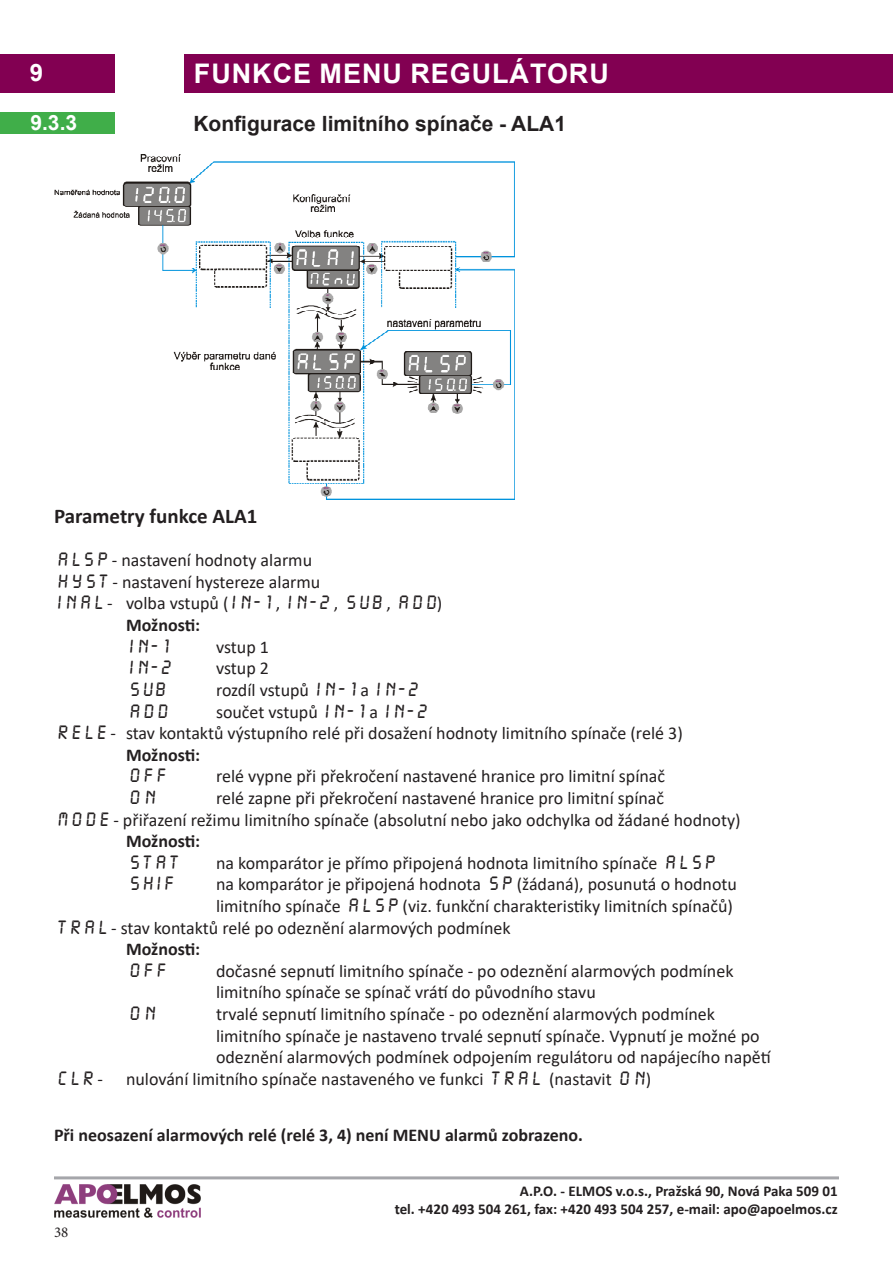
<style>
.page{position:relative;width:893px;height:1263px;background:#fff}
.page>*{position:absolute;margin:0;border:0;box-sizing:border-box;transform-origin:0 0}
.t1{font:700 27px "Arial";letter-spacing:.035em;color:#fff}
.t2{font:700 24px "Arial";color:#fff}
.t3{font:700 21px "Arial";color:#231f20}
.t4{font:700 21px "Calibri";color:#231f20}
.t5{font:700 21px "Arial";color:#fff}
.t6{font:18px "Calibri";color:#231f20}
.t7{font:700 18px "Calibri";color:#231f20}
.t8{font:18px "Liquid Crystal";color:#231f20}
.t9{font:700 15px/18px "Calibri";color:#231f20;text-align:right}
.t10{font:15px "Minion Pro";color:#231f20}
.s1{font-family:"Liquid Crystal"}
.s2{font-family:"Calibri"}
</style>
<div class="page">
<img style="left:54px;top:1184px;width:147px;height:33px">
<hr style="left:54px;top:1176px;width:785px;height:3px;background:#a5a6aa">
<div style="left:0;top:54px;width:115px;height:38px;background:#820052"></div>
<div style="left:184px;top:54px;width:709px;height:38px;background:#820052"></div>
<img style="left:54px;top:154px;width:460px;height:346px">
<div style="left:0;top:113px;width:115px;height:21px;background:#40ae49"></div>
<h2 class="t2" style="left:30px;top:56px;width:15px">9</h2>
<h1 class="t1" style="left:194px;top:55px;width:416px">FUNKCE MENU REGULÁTORU</h1>
<p class="t5" style="left:30px;top:108px;width:48px">9.3.3</p>
<p class="t3" style="left:193px;top:109px;width:374px">Konfigurace limitního spínače - ALA1</p>
<p class="t4" style="left:54px;top:501px;width:205px">Parametry funkce ALA1</p>
<p class="t6" style="left:54px;top:548px;width:260px"><span class="s1">ALSP</span> - nastavení hodnoty alarmu</p>
<p class="t6" style="left:54px;top:569px;width:268px"><span class="s1">HYST</span> - nastavení hystereze alarmu</p>
<p class="t8" style="left:54px;top:593px;width:390px">INAL <span class="s2">- volba vstupů (</span>IN-1 <span class="s2">,</span> IN-2 <span class="s2">,</span> SUB <span class="s2">,</span> ADD<span class="s2">)</span></p>
<p class="t7" style="left:126px;top:612px;width:76px">Možnosti:</p>
<p class="t8" style="left:126px;top:636px;width:45px">IN-1</p>
<p class="t6" style="left:216px;top:634px;width:55px">vstup 1</p>
<p class="t8" style="left:126px;top:658px;width:47px">IN-2</p>
<p class="t6" style="left:216px;top:656px;width:55px">vstup 2</p>
<p class="t8" style="left:126px;top:679px;width:41px">SUB</p>
<p class="t6" style="left:216px;top:677px;width:204px">rozdíl vstupů <span class="s1">IN-1</span> a <span class="s1">IN-2</span></p>
<p class="t8" style="left:126px;top:701px;width:44px">ADD</p>
<p class="t6" style="left:216px;top:699px;width:213px">součet vstupů <span class="s1">IN-1</span> a <span class="s1">IN-2</span></p>
<p class="t6" style="left:54px;top:721px;width:630px"><span class="s1">RELE</span> - stav kontaktů výstupního relé při dosažení hodnoty limitního spínače (relé 3)</p>
<p class="t7" style="left:126px;top:742px;width:76px">Možnosti:</p>
<p class="t8" style="left:126px;top:766px;width:42px">OFF</p>
<p class="t6" style="left:216px;top:764px;width:451px">relé vypne při překročení nastavené hranice pro limitní spínač</p>
<p class="t8" style="left:126px;top:787px;width:31px">ON</p>
<p class="t6" style="left:216px;top:785px;width:450px">relé zapne při překročení nastavené hranice pro limitní spínač</p>
<p class="t6" style="left:54px;top:807px;width:688px"><span class="s1">MODE</span> - přiřazení režimu limitního spínače (absolutní nebo jako odchylka od žádané hodnoty)</p>
<p class="t7" style="left:126px;top:828px;width:76px">Možnosti:</p>
<p class="t8" style="left:126px;top:852px;width:55px">STAT</p>
<p class="t6" style="left:216px;top:850px;width:501px">na komparátor je přímo připojená hodnota limitního spínače <span class="s1">ALSP</span></p>
<p class="t8" style="left:126px;top:874px;width:49px">SHIF</p>
<p class="t6" style="left:216px;top:872px;width:522px">na komparátor je připojená hodnota <span class="s1">SP</span> (žádaná), posunutá o hodnotu</p>
<p class="t6" style="left:216px;top:893px;width:518px">limitního spínače <span class="s1">ALSP</span> (viz. funkční charakteristiky limitních spínačů)</p>
<p class="t6" style="left:54px;top:915px;width:458px"><span class="s1">TRAL</span> - stav kontaktů relé po odeznění alarmových podmínek</p>
<p class="t7" style="left:126px;top:936px;width:76px">Možnosti:</p>
<p class="t8" style="left:126px;top:960px;width:42px">OFF</p>
<p class="t6" style="left:216px;top:958px;width:519px">dočasné sepnutí limitního spínače - po odeznění alarmových podmínek</p>
<p class="t6" style="left:216px;top:980px;width:381px">limitního spínače se spínač vrátí do původního stavu</p>
<p class="t8" style="left:126px;top:1003px;width:31px">ON</p>
<p class="t6" style="left:216px;top:1001px;width:501px">trvalé sepnutí limitního spínače - po odeznění alarmových podmínek</p>
<p class="t6" style="left:216px;top:1023px;width:545px">limitního spínače je nastaveno trvalé sepnutí spínače. Vypnutí je možné po</p>
<p class="t6" style="left:216px;top:1045px;width:556px">odeznění alarmových podmínek odpojením regulátoru od napájecího napětí</p>
<p class="t8" style="left:54px;top:1068px;width:51px">CLR <span class="s2">-</span></p>
<p class="t6" style="left:126px;top:1066px;width:527px">nulování limitního spínače nastaveného ve funkci <span class="s1">TRAL</span> (nastavit <span class="s1">ON</span>)</p>
<p class="t7" style="left:54px;top:1122px;width:531px">Při neosazení alarmových relé (relé 3, 4) není MENU alarmů zobrazeno.</p>
<p class="t10" style="left:54px;top:1222px;width:16px">38</p>
<p class="t9" style="left:395px;top:1181px;width:445px">A.P.O. - ELMOS v.o.s., Pražská 90, Nová Paka 509 01<br>tel. +420 493 504 261, fax: +420 493 504 257, e-mail: apo@apoelmos.cz</p>
</div>
